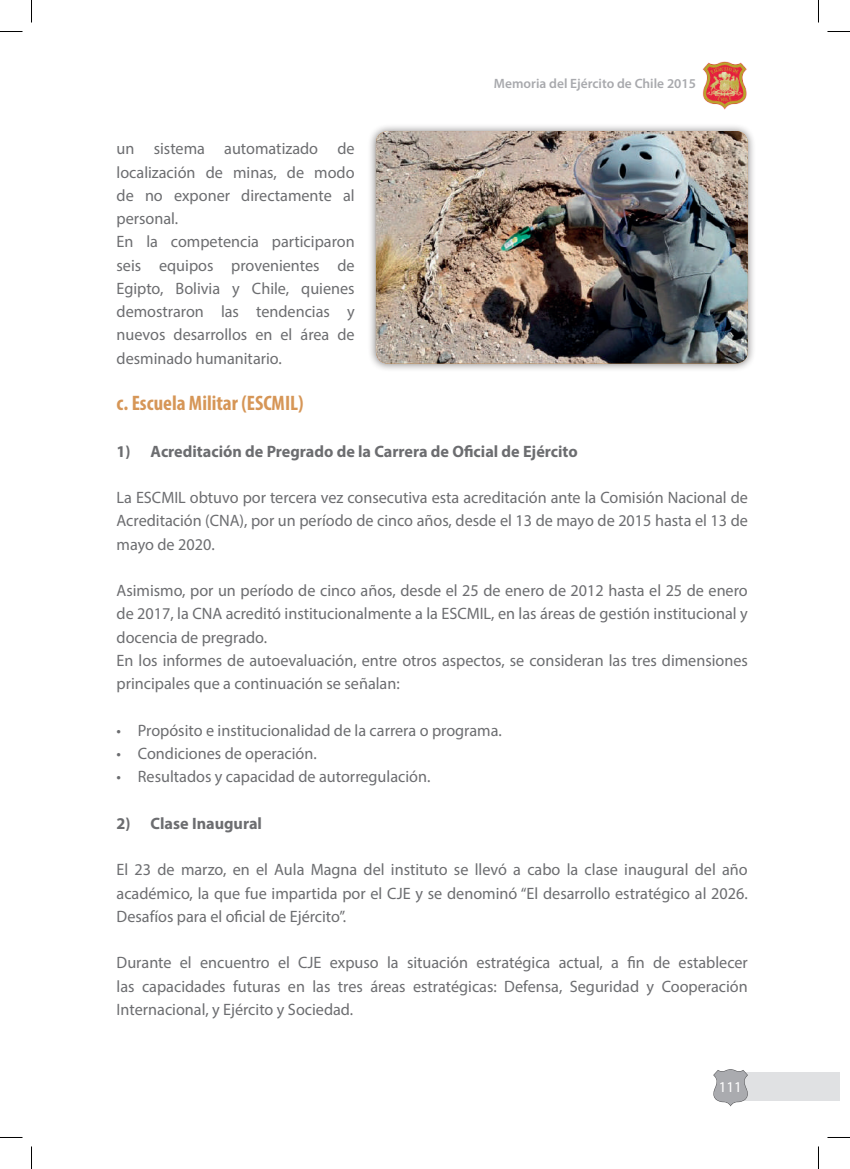
<style>
.page{position:relative;width:850px;height:1169px;background:#fff}
.page>*{position:absolute;margin:0;border:0;box-sizing:border-box;transform-origin:0 0}
.t1{font:700 condensed 21px "Myriad Pro";color:#d69657}
.t2{font:16.5px/23.2px "Myriad Pro";color:#6c6d70;text-align:justify}
.t3{font:700 16.5px "Myriad Pro";color:#6c6d70}
.t4{font:15px "Myriad Pro";color:#fff}
.t5{font:600 13.5px "Myriad Pro";color:#a8a9ad}
</style>
<div class="page">
<img style="left:702px;top:61px;width:45px;height:49px">
<div style="left:729px;top:1072px;width:110px;height:28px;background:#e0e1e3"></div>
<svg style="left:713px;top:1069px;width:35px;height:37px"></svg>
<div style="left:368px;top:124px;width:388px;height:249px;background:#231f20;opacity:.56"></div>
<img style="left:376px;top:131px;width:372px;height:232px">
<svg style="left:0;top:31px;width:22px;height:1px"></svg>
<svg style="left:827px;top:31px;width:23px;height:1px"></svg>
<svg style="left:0;top:1137px;width:22px;height:1px"></svg>
<svg style="left:827px;top:1137px;width:23px;height:1px"></svg>
<svg style="left:31px;top:0;width:1px;height:22px"></svg>
<svg style="left:31px;top:1146px;width:1px;height:23px"></svg>
<svg style="left:818px;top:0;width:1px;height:22px"></svg>
<svg style="left:818px;top:1146px;width:1px;height:23px"></svg>
<p class="t5" style="left:494px;top:75px;width:203px">Memoria del Ejército de Chile 2015</p>
<p class="t2" style="left:117px;top:137px;width:240px;text-align:left">un sistema automatizado de localización de minas, de modo de no exponer directamente al personal.<br>En la competencia participaron seis equipos provenientes de<br>Egipto, Bolivia y Chile, quienes demostraron las tendencias y nuevos desarrollos en el área de desminado humanitario.</p>
<p class="t1" style="left:117px;top:390px;width:188px">c. Escuela Militar (ESCMIL)</p>
<p class="t3" style="left:117px;top:440px;width:463px">1) Acreditación de Pregrado de la Carrera de Oficial de Ejército</p>
<p class="t2" style="left:117px;top:486px;width:633px">La ESCMIL obtuvo por tercera vez consecutiva esta acreditación ante la Comisión Nacional de Acreditación (CNA), por un período de cinco años, desde el 13 de mayo de 2015 hasta el 13 de mayo de 2020.</p>
<p class="t2" style="left:117px;top:579px;width:633px;text-align:left">Asimismo, por un período de cinco años, desde el 25 de enero de 2012 hasta el 25 de enero de 2017, la CNA acreditó institucionalmente a la ESCMIL, en las áreas de gestión institucional y docencia de pregrado.<br>En los informes de autoevaluación, entre otros aspectos, se consideran las tres dimensiones principales que a continuación se señalan:</p>
<p class="t2" style="left:117px;top:718px;width:387px">• Propósito e institucionalidad de la carrera o programa.</p>
<p class="t2" style="left:117px;top:741px;width:202px">• Condiciones de operación.</p>
<p class="t2" style="left:117px;top:765px;width:315px">• Resultados y capacidad de autorregulación.</p>
<p class="t3" style="left:117px;top:812px;width:147px">2) Clase Inaugural</p>
<p class="t2" style="left:117px;top:858px;width:632px">El 23 de marzo, en el Aula Magna del instituto se llevó a cabo la clase inaugural del año académico, la que fue impartida por el CJE y se denominó “El desarrollo estratégico al 2026.<br>Desafíos para el oficial de Ejército”.</p>
<p class="t2" style="left:117px;top:951px;width:633px">Durante el encuentro el CJE expuso la situación estratégica actual, a fin de establecer las capacidades futuras en las tres áreas estratégicas: Defensa, Seguridad y Cooperación Internacional, y Ejército y Sociedad.</p>
<p class="t4" style="left:718px;top:1078px;width:25px">111</p>
</div>
